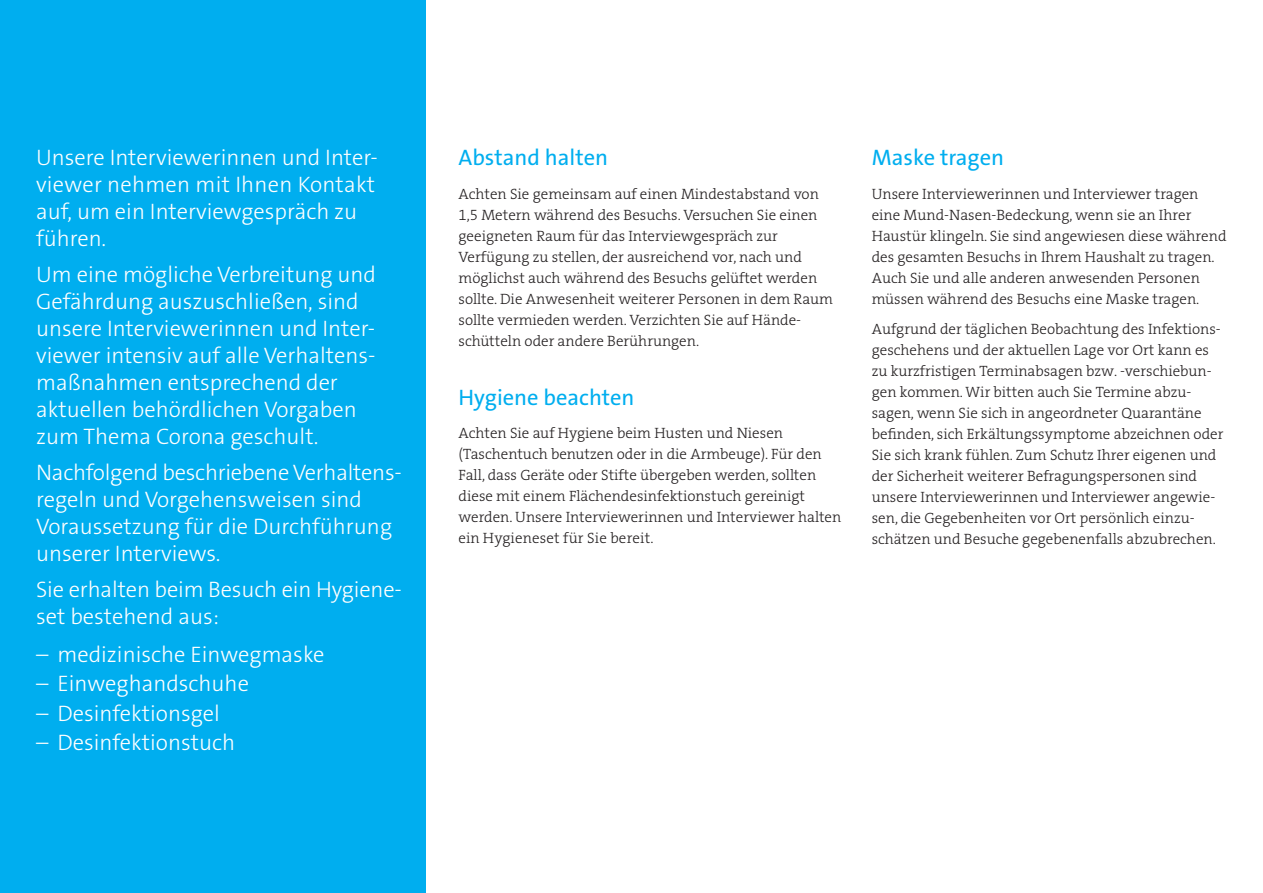
<style>
.page{position:relative;width:1263px;height:893px;background:#fff}
.page>*{position:absolute;margin:0;border:0;box-sizing:border-box;transform-origin:0 0}
.t1{font:300 22.5px/27px "The Sans Os F";color:#fff}
.t2{font:22.5px "The Sans Os F";color:#00aeef}
.t3{font:15px/21px "The Serif HP3 Lig";color:#231f20}
</style>
<div class="page">
<div style="left:0;top:0;width:425px;height:893px;background:#00aeef"></div>
<h1 class="t1" style="left:36px;top:144px;width:343px">Unsere Interviewerinnen und Inter&shy;viewer nehmen mit Ihnen Kontakt auf, um ein Interviewgespräch zu führen.</h1>
<h1 class="t1" style="left:36px;top:261px;width:341px">Um eine mögliche Verbreitung und Gefährdung auszuschließen, sind unsere Interviewerinnen und Inter&shy;viewer intensiv auf alle Verhaltens&shy;maßnahmen entsprechend der aktuellen behördlichen Vorgaben zum Thema Corona geschult.</h1>
<h1 class="t1" style="left:36px;top:459px;width:367px">Nachfolgend beschriebene Verhaltens&shy;regeln und Vorgehensweisen sind<br>Voraussetzung für die Durchführung unserer Interviews.</h1>
<h1 class="t1" style="left:36px;top:576px;width:367px">Sie erhalten beim Besuch ein Hygiene&shy;set bestehend aus:</h1>
<h1 class="t1" style="left:36px;top:641px;width:290px">– medizinische Einwegmaske</h1>
<h1 class="t1" style="left:36px;top:670px;width:214px">– Einweghandschuhe</h1>
<h1 class="t1" style="left:36px;top:700px;width:185px">– Desinfektionsgel</h1>
<h1 class="t1" style="left:36px;top:729px;width:200px">– Desinfektionstuch</h1>
<h1 class="t2" style="left:459px;top:143px;width:151px">Abstand halten</h1>
<p class="t3" style="left:459px;top:184px;width:376px">Achten Sie gemeinsam auf einen Mindestabstand von 1,5 Metern während des Besuchs. Versuchen Sie einen geeigneten Raum für das Interviewgespräch zur Verfügung zu stellen, der ausreichend vor, nach und möglichst auch während des Besuchs gelüftet werden sollte. Die Anwesenheit weiterer Personen in dem Raum sollte vermieden werden. Verzichten Sie auf Hände&shy;schütteln oder andere Berührungen.</p>
<h1 class="t2" style="left:459px;top:382px;width:177px">Hygiene beachten</h1>
<p class="t3" style="left:459px;top:423px;width:384px">Achten Sie auf Hygiene beim Husten und Niesen (Taschentuch benutzen oder in die Armbeuge). Für den Fall, dass Geräte oder Stifte übergeben werden, sollten diese mit einem Flächendesinfektionstuch gereinigt werden. Unsere Interviewerinnen und Interviewer halten ein Hygieneset für Sie bereit.</p>
<h1 class="t2" style="left:872px;top:143px;width:134px">Maske tragen</h1>
<p class="t3" style="left:872px;top:184px;width:356px">Unsere Interviewerinnen und Interviewer tragen eine Mund-Nasen-Bedeckung, wenn sie an Ihrer Haustür klingeln. Sie sind angewiesen diese während des gesamten Besuchs in Ihrem Haushalt zu tragen.<br>Auch Sie und alle anderen anwesenden Personen müssen während des Besuchs eine Maske tragen.</p>
<p class="t3" style="left:872px;top:318px;width:353px">Aufgrund der täglichen Beobachtung des Infektions&shy;geschehens und der aktuellen Lage vor Ort kann es zu kurzfristigen Terminabsagen bzw. -verschiebun&shy;gen kommen. Wir bitten auch Sie Termine abzu&shy;sagen, wenn Sie sich in angeordneter Quarantäne befinden, sich Erkältungssymptome abzeichnen oder Sie sich krank fühlen. Zum Schutz Ihrer eigenen und der Sicherheit weiterer Befragungspersonen sind unsere Interviewerinnen und Interviewer angewie&shy;sen, die Gegebenheiten vor Ort persönlich einzu&shy;schätzen und Besuche gegebenenfalls abzubrechen.</p>
</div>
